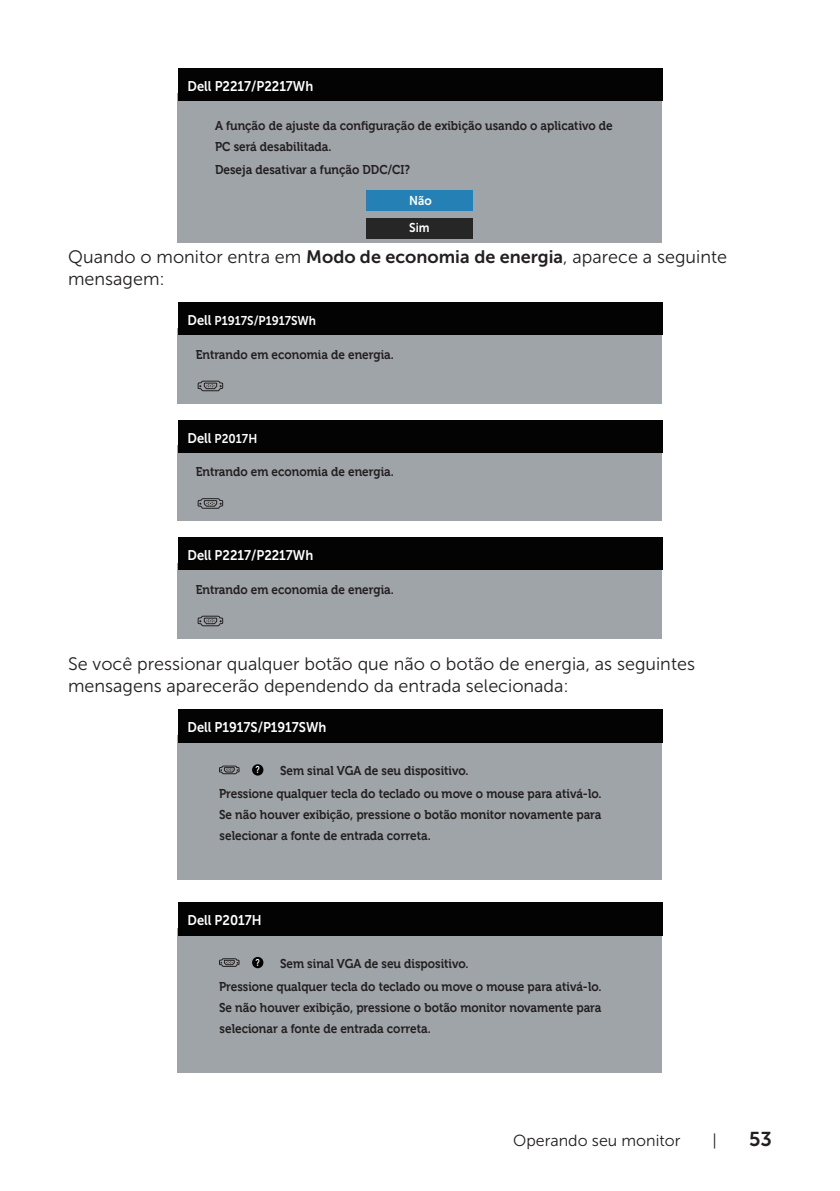
<style>
.page{position:relative;width:840px;height:1191px;background:#fff}
.page>*{position:absolute;margin:0;border:0;box-sizing:border-box;transform-origin:0 0}
.t1{font:20px "Museo Sans For Dell 700";color:#231f20}
.text{font:18px/21.6px "Museo Sans For Dell 300";color:#231f20}
.t2{font:16px "Museo Sans For Dell 300";color:#231f20}
.t3{font:14px "Museo Sans For Dell 700";color:#fff;scale:.92 1}
.t4{font:700 12.8px/23.4px "Museo For Dell";color:#231f20;scale:.92 1}
.t5{font:12.8px/27.2px "Museo Sans For Dell 700";color:#fff;scale:.92 1}
.t6{font:700 9.8px "Arial";color:#fff;scale:.73 1}
.s1{font-family:"Museo Sans For Dell 700"}
.s2{font-size:14px}
</style>
<div class="page">
<div style="left:177px;top:94px;width:485px;height:149px;background:#9fa4a8"></div>
<div style="left:178px;top:68px;width:484px;height:33px;background:#030303"></div>
<div style="left:365px;top:190px;width:107px;height:20px;background:#2581b5"></div>
<div style="left:365px;top:218px;width:107px;height:20px;background:#262626"></div>
<div style="left:177px;top:328px;width:485px;height:76px;background:#9fa4a8"></div>
<div style="left:178px;top:302px;width:484px;height:33px;background:#030303"></div>
<svg style="left:197px;top:380px;width:26px;height:12px"></svg>
<div style="left:177px;top:445px;width:485px;height:76px;background:#9fa4a8"></div>
<div style="left:178px;top:420px;width:484px;height:33px;background:#030303"></div>
<svg style="left:197px;top:498px;width:26px;height:11px"></svg>
<div style="left:177px;top:563px;width:485px;height:76px;background:#9fa4a8"></div>
<div style="left:178px;top:537px;width:484px;height:33px;background:#030303"></div>
<svg style="left:197px;top:615px;width:26px;height:12px"></svg>
<div style="left:177px;top:735px;width:485px;height:144px;background:#9ea4a7"></div>
<div style="left:178px;top:709px;width:484px;height:33px;background:#030303"></div>
<div style="left:252px;top:764px;width:11px;height:11px;background:#030303;border-radius:50%"></div>
<svg style="left:219px;top:765px;width:21px;height:10px"></svg>
<div style="left:177px;top:927px;width:485px;height:145px;background:#9ea4a7"></div>
<div style="left:178px;top:902px;width:484px;height:33px;background:#030303"></div>
<div style="left:252px;top:957px;width:11px;height:11px;background:#030303;border-radius:50%"></div>
<svg style="left:219px;top:958px;width:21px;height:9px"></svg>
<p class="t3" style="left:187px;top:78px;width:138px">Dell P2217/P2217Wh</p>
<p class="t4" style="left:215px;top:115px;width:433px;line-height:21.4px">A função de ajuste da configuração de exibição usando o aplicativo de<br>PC será desabilitada.</p>
<p class="t4" style="left:215px;top:158px;width:213px">Deseja desativar a função DDC/CI?</p>
<p class="t5" style="left:409px;top:187px;width:26px">Não<br>Sim</p>
<p class="text" style="left:68px;top:246px;width:660px">Quando o monitor entra em <span class="s1">Modo de economia de energia</span>, aparece a seguinte mensagem:</p>
<p class="t5" style="left:187px;top:307px;width:141px"><span class="s2">Dell</span> P1917S/P1917SWh</p>
<p class="t4" style="left:195px;top:342px;width:217px">Entrando em economia de energia.</p>
<p class="t5" style="left:187px;top:424px;width:77px"><span class="s2">Dell</span> P2017H</p>
<p class="t4" style="left:195px;top:460px;width:217px">Entrando em economia de energia.</p>
<p class="t3" style="left:187px;top:547px;width:138px">Dell P2217/P2217Wh</p>
<p class="t4" style="left:195px;top:577px;width:217px">Entrando em economia de energia.</p>
<p class="text" style="left:68px;top:653px;width:628px">Se você pressionar qualquer botão que não o botão de energia, as seguintes mensagens aparecerão dependendo da entrada selecionada:</p>
<p class="t3" style="left:187px;top:719px;width:152px">Dell P1917S/P1917SWh</p>
<p class="t6" style="left:255px;top:763px;width:7px">?</p>
<p class="t4" style="left:219px;top:759px;width:417px;text-indent:61px">Sem sinal VGA de seu dispositivo.<br>Pressione qualquer tecla do teclado ou move o mouse para ativá-lo.</p>
<p class="t4" style="left:219px;top:824px;width:231px">selecionar a fonte de entrada correta.</p>
<p class="t4" style="left:219px;top:803px;width:417px">Se não houver exibição, pressione o botão monitor novamente para</p>
<p class="t3" style="left:187px;top:912px;width:82px">Dell P2017H</p>
<p class="t6" style="left:255px;top:956px;width:7px">?</p>
<p class="t4" style="left:219px;top:951px;width:417px;text-indent:61px">Sem sinal VGA de seu dispositivo.<br>Pressione qualquer tecla do teclado ou move o mouse para ativá-lo.</p>
<p class="t4" style="left:219px;top:1017px;width:231px">selecionar a fonte de entrada correta.</p>
<p class="t4" style="left:219px;top:995px;width:417px">Se não houver exibição, pressione o botão monitor novamente para</p>
<p class="t2" style="left:513px;top:1131px;width:169px">Operando seu monitor</p>
<p class="t2" style="left:712px;top:1131px;width:6px">|</p>
<h1 class="t1" style="left:748px;top:1127px;width:24px">53</h1>
</div>
